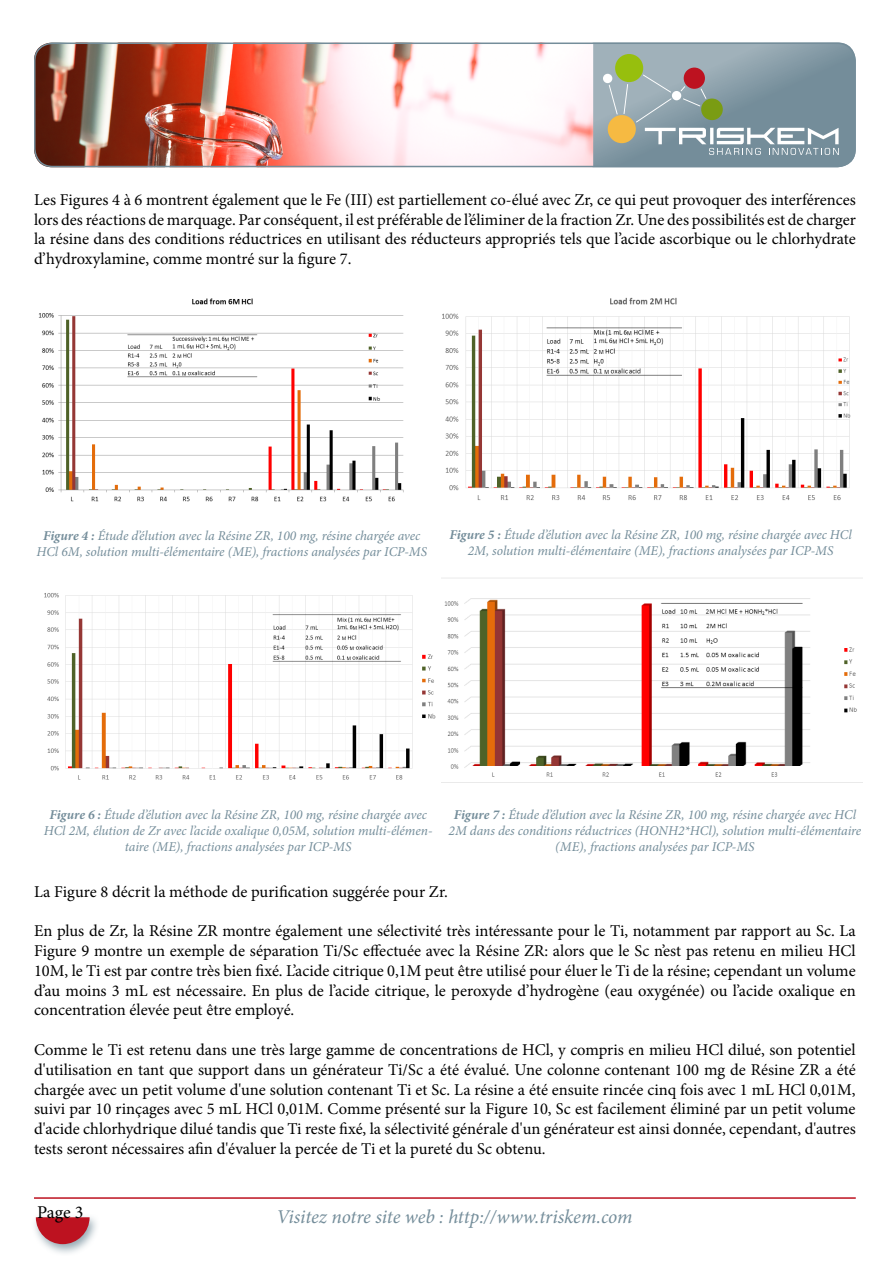
<style>
.page{position:relative;width:893px;height:1263px;background:#fff}
.page>*{position:absolute;margin:0;border:0;box-sizing:border-box;transform-origin:0 0}
.t1{font:italic 19.5px "Minion Pro";letter-spacing:-.01em;color:#748d9a}
.t2{font:18px "Minion Pro";color:#000}
.t3{font:16.5px/19.8px "Minion Pro";color:#000;text-align:justify}
.t4{font:italic 13.5px/16.2px "Minion Pro";letter-spacing:-.005em;color:#748d9a;text-align:center}
.s1{font-weight:700}
</style>
<div class="page">
<hr style="left:34px;top:1197px;width:822px;height:2px;background:#bd1220">
<div style="left:30px;top:1212px;width:70px;height:44px;background:#748d9a;opacity:.75"></div>
<svg style="left:36px;top:1217px;width:54px;height:27px"></svg>
<svg style="left:593px;top:43px;width:263px;height:124px;background:#8fa0a3"></svg>
<img style="left:34px;top:43px;width:559px;height:124px">
<div style="left:34px;top:43px;width:822px;height:124px;border:2px solid #748d9a;border-radius:18px"></div>
<img style="left:38px;top:298px;width:366px;height:204px">
<img style="left:442px;top:297px;width:409px;height:204px">
<img style="left:44px;top:593px;width:392px;height:187px">
<img style="left:441px;top:578px;width:421px;height:205px">
<p class="t3" style="left:34px;top:190px;width:823px">Les Figures 4 à 6 montrent également que le Fe (III) est partiellement co-élué avec Zr, ce qui peut provoquer des interférences lors des réactions de marquage. Par conséquent, il est préférable de l’éliminer de la fraction Zr. Une des possibilités est de charger la résine dans des conditions réductrices en utilisant des réducteurs appropriés tels que l’acide ascorbique ou le chlorhydrate d’hydroxylamine, comme montré sur la figure 7.</p>
<p class="t4" style="left:36px;top:528px;width:392px"><span class="s1">Figure 4 :</span> Étude d’élution avec la Résine ZR, 100 mg, résine chargée avec<br>HCl 6M, solution multi-élémentaire (ME), fractions analysées par ICP-MS</p>
<p class="t4" style="left:449px;top:527px;width:404px"><span class="s1">Figure 5 :</span> Étude d’élution avec la Résine ZR, 100 mg, résine chargée avec HCl<br>2M, solution multi-élémentaire (ME), fractions analysées par ICP-MS</p>
<p class="t4" style="left:44px;top:806px;width:390px"><span class="s1">Figure 6 :</span> Étude d’élution avec la Résine ZR, 100 mg, résine chargée avec<br>HCl 2M, élution de Zr avec l’acide oxalique 0,05M, solution multi-élémen&shy;taire (ME), fractions analysées par ICP-MS</p>
<p class="t4" style="left:449px;top:806px;width:414px"><span class="s1">Figure 7 :</span> Étude d’élution avec la Résine ZR, 100 mg, résine chargée avec HCl<br>2M dans des conditions réductrices (HONH2*HCl), solution multi-élémentaire (ME), fractions analysées par ICP-MS</p>
<p class="t3" style="left:34px;top:881px;width:415px">La Figure 8 décrit la méthode de purification suggérée pour Zr.</p>
<p class="t3" style="left:34px;top:921px;width:823px">En plus de Zr, la Résine ZR montre également une sélectivité très intéressante pour le Ti, notamment par rapport au Sc. La Figure 9 montre un exemple de séparation Ti/Sc effectuée avec la Résine ZR: alors que le Sc n’est pas retenu en milieu HCl 10M, le Ti est par contre très bien fixé. L’acide citrique 0,1M peut être utilisé pour éluer le Ti de la résine; cependant un volume d’au moins 3 mL est nécessaire. En plus de l’acide citrique, le peroxyde d’hydrogène (eau oxygénée) ou l’acide oxalique en concentration élevée peut être employé.</p>
<p class="t3" style="left:34px;top:1040px;width:823px">Comme le Ti est retenu dans une très large gamme de concentrations de HCl, y compris en milieu HCl dilué, son potentiel d'utilisation en tant que support dans un générateur Ti/Sc a été évalué. Une colonne contenant 100 mg de Résine ZR a été chargée avec un petit volume d'une solution contenant Ti et Sc. La résine a été ensuite rincée cinq fois avec 1 mL HCl 0,01M, suivi par 10 rinçages avec 5 mL HCl 0,01M. Comme présenté sur la Figure 10, Sc est facilement éliminé par un petit volume d'acide chlorhydrique dilué tandis que Ti reste fixé, la sélectivité générale d'un générateur est ainsi donnée, cependant, d'autres tests seront nécessaires afin d'évaluer la percée de Ti et la pureté du Sc obtenu.</p>
<p class="t2" style="left:37px;top:1200px;width:48px">Page 3</p>
<p class="t1" style="left:276px;top:1203px;width:358px">Visitez notre site web : http://www.triskem.com</p>
</div>
